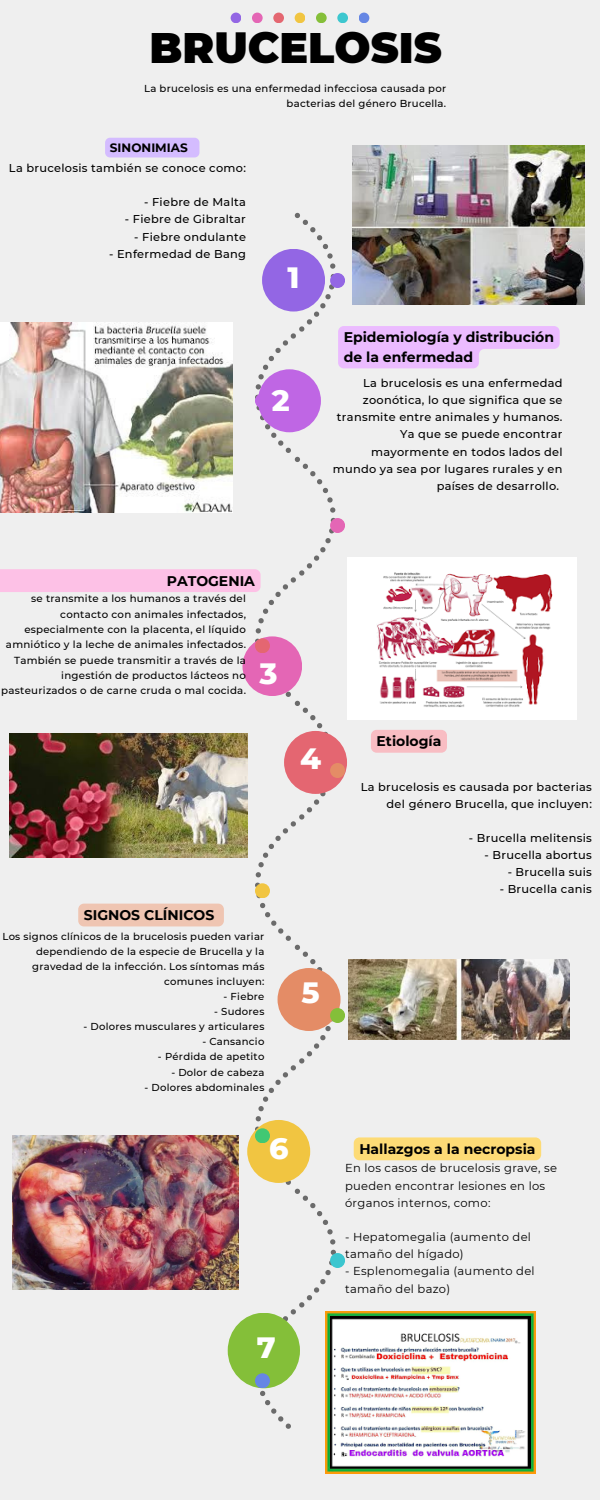
<style>
.page{position:relative;width:600px;height:1500px;background:#efefef}
.page>*{position:absolute;margin:0;border:0;box-sizing:border-box;transform-origin:0 0}
.t1{font:900 42.7px "Montserrat";color:#000}
.t2{font:800 30px "Montserrat";color:#fff}
.t3{font:700 14px/19.5px "Montserrat";color:#000}
.t4{font:700 12.1px "Montserrat";color:#000}
.t5{font:11.5px/17.2px "Montserrat";letter-spacing:.025em;color:#000}
.t6{font:500 11.4px/17.1px "Montserrat";letter-spacing:.025em;color:#000;text-align:right}
.t7{font:500 10.2px/15.3px "Montserrat";letter-spacing:.025em;color:#000;text-align:right}
.t8{font:500 10.1px/15.1px "Montserrat";letter-spacing:.025em;color:#000;text-align:right}
</style>
<div class="page">
<div style="left:231px;top:13px;width:10px;height:10px;background:#9366e4;border-radius:50%"></div>
<div style="left:252px;top:13px;width:11px;height:10px;background:#e466b5;border-radius:50%"></div>
<div style="left:273px;top:13px;width:11px;height:10px;background:#e46771;border-radius:50%"></div>
<div style="left:295px;top:13px;width:10px;height:10px;background:#f1c541;border-radius:50%"></div>
<div style="left:316px;top:13px;width:11px;height:10px;background:#85bf39;border-radius:50%"></div>
<div style="left:337px;top:13px;width:11px;height:10px;background:#3dc7cf;border-radius:50%"></div>
<div style="left:359px;top:13px;width:10px;height:10px;background:#6687e4;border-radius:50%"></div>
<img style="left:352px;top:146px;width:233px;height:159px">
<div style="left:560px;top:557px;width:17px;height:163px;background:#fff"></div>
<img style="left:560px;top:959px;width:10px;height:81px">
<img style="left:325px;top:1429px;width:211px;height:45px">
<div style="left:105px;top:138px;width:94px;height:19px;background:#d4bcff;border-radius:5px"></div>
<img style="left:0;top:213px;width:560px;height:1216px">
<h3 class="t1" style="left:150px;top:22px;width:294px">BRUCELOSIS</h3>
<p class="t8" style="left:144px;top:80px;width:304px">La brucelosis es una enfermedad infecciosa causada por bacterias del género Brucella.</p>
<p class="t4" style="left:110px;top:140px;width:79px">SINONIMIAS</p>
<p class="t6" style="left:9px;top:160px;width:239px">La brucelosis también se conoce como:</p>
<p class="t6" style="left:144px;top:194px;width:103px">- Fiebre de Malta</p>
<p class="t6" style="left:125px;top:211px;width:123px">- Fiebre de Gibraltar</p>
<p class="t6" style="left:134px;top:228px;width:113px">- Fiebre ondulante</p>
<p class="t6" style="left:109px;top:245px;width:138px">- Enfermedad de Bang</p>
<h6 class="t2" style="left:287px;top:259px;width:14px">1</h6>
<h1 class="t2" style="left:272px;top:382px;width:19px">2</h1>
<p class="t3" style="left:344px;top:328px;width:212px">Epidemiología y distribución de la enfermedad</p>
<h6 class="t6" style="left:333px;top:375px;width:231px">La brucelosis es una enfermedad zoonótica, lo que significa que se transmite entre animales y humanos.<br>Ya que se puede encontrar mayormente en todos lados del mundo ya sea por lugares rurales y en países de desarrollo.</h6>
<h3 class="t3" style="left:167px;top:571px;width:90px">PATOGENIA</h3>
<p class="t7" style="left:1px;top:591px;width:246px">se transmite a los humanos a través del contacto con animales infectados, especialmente con la placenta, el líquido amniótico y la leche de animales infectados.<br>También se puede transmitir a través de la ingestión de productos lácteos no pasteurizados o de carne cruda o mal cocida.</p>
<h6 class="t2" style="left:259px;top:655px;width:20px">3</h6>
<p class="t2" style="left:300px;top:740px;width:22px">4</p>
<h6 class="t3" style="left:84px;top:905px;width:132px">SIGNOS CLÍNICOS</h6>
<p class="t8" style="left:2px;top:929px;width:263px">Los signos clínicos de la brucelosis pueden variar dependiendo de la especie de Brucella y la gravedad de la infección. Los síntomas más comunes incluyen:</p>
<p class="t8" style="left:224px;top:989px;width:42px">- Fiebre</p>
<p class="t8" style="left:214px;top:1004px;width:52px">- Sudores</p>
<p class="t8" style="left:84px;top:1019px;width:182px">- Dolores musculares y articulares</p>
<p class="t8" style="left:202px;top:1034px;width:64px">- Cansancio</p>
<p class="t8" style="left:158px;top:1049px;width:108px">- Pérdida de apetito</p>
<p class="t8" style="left:171px;top:1064px;width:95px">- Dolor de cabeza</p>
<p class="t8" style="left:144px;top:1079px;width:121px">- Dolores abdominales</p>
<h5 class="t2" style="left:302px;top:974px;width:20px">5</h5>
<p class="t2" style="left:269px;top:1130px;width:21px">6</p>
<p class="t2" style="left:257px;top:1329px;width:20px">7</p>
<p class="t3" style="left:377px;top:731px;width:66px">Etiología</p>
<h6 class="t6" style="left:361px;top:778px;width:233px">La brucelosis es causada por bacterias del género Brucella, que incluyen:</h6>
<h2 class="t6" style="left:469px;top:829px;width:124px">- Brucella melitensis</h2>
<h2 class="t6" style="left:485px;top:846px;width:109px">- Brucella abortus</h2>
<h2 class="t6" style="left:508px;top:864px;width:86px">- Brucella suis</h2>
<h2 class="t6" style="left:500px;top:881px;width:94px">- Brucella canis</h2>
<p class="t3" style="left:359px;top:1139px;width:178px">Hallazgos a la necropsia</p>
<p class="t5" style="left:345px;top:1160px;width:213px">En los casos de brucelosis grave, se pueden encontrar lesiones en los órganos internos, como:</p>
<p class="t5" style="left:345px;top:1228px;width:187px">- Hepatomegalia (aumento del tamaño del hígado)</p>
<p class="t5" style="left:345px;top:1263px;width:191px">- Esplenomegalia (aumento del tamaño del bazo)</p>
</div>
